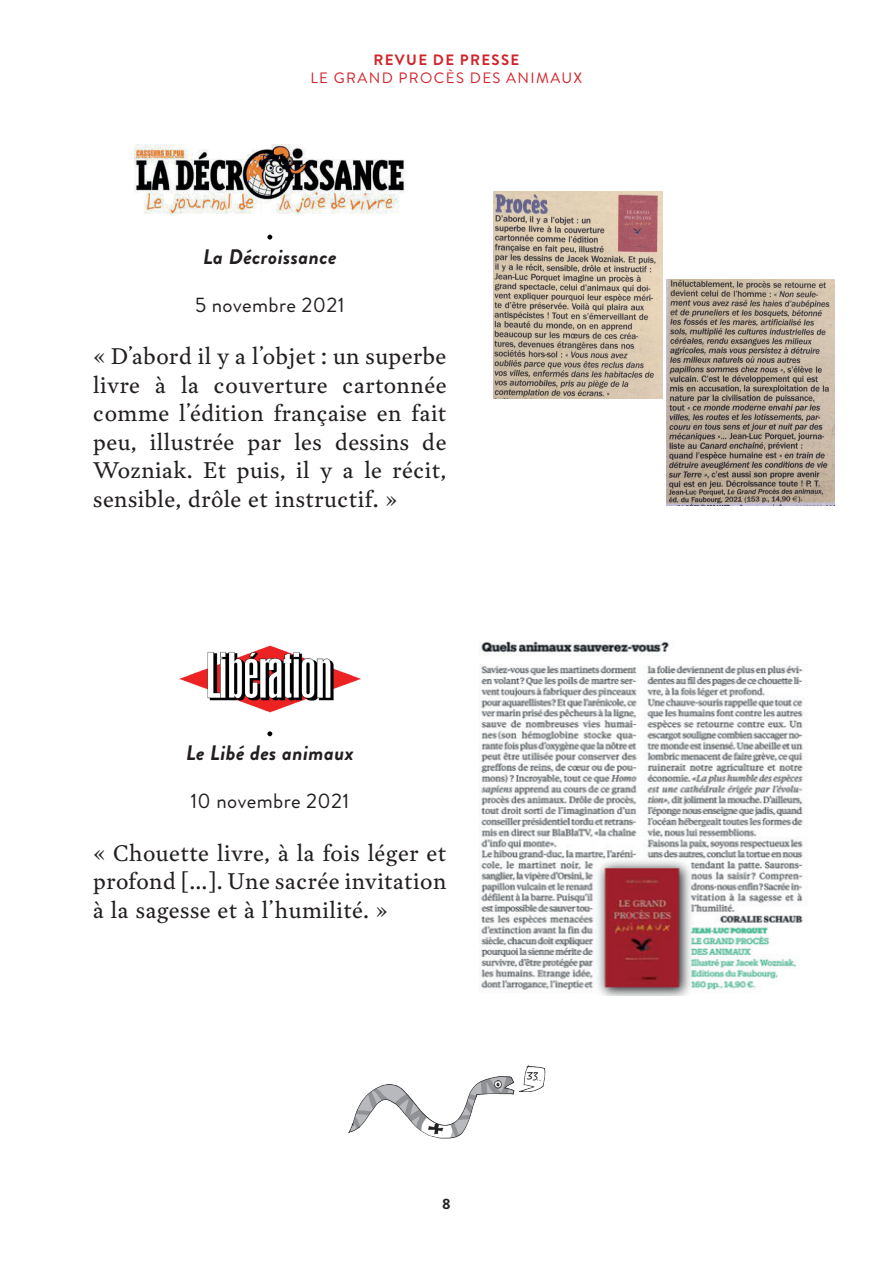
<style>
.page{position:relative;width:893px;height:1263px;background:#fff}
.page>*{position:absolute;margin:0;border:0;box-sizing:border-box;transform-origin:0 0}
.t1{font:22.5px/28.5px "Garvis Pro";letter-spacing:.02em;color:#231f20;text-align:justify}
.t2{font:italic 700 21px "Brandon Grotesque";letter-spacing:.02em;color:#231f20}
.t3{font:21px "Brandon Grotesque";letter-spacing:.02em;color:#231f20}
.t4{font:15px "Brandon Grotesque";letter-spacing:.09em;color:#d1232a}
.t5{font:700 15px "Brandon Grotesque";letter-spacing:.09em;color:#d1232a}
.t6{font:700 15px "Brandon Grotesque";color:#231f20}
</style>
<div class="page">
<svg style="left:267px;top:235px;width:5px;height:5px"></svg>
<img style="left:493px;top:191px;width:170px;height:207px">
<svg style="left:267px;top:731px;width:5px;height:5px"></svg>
<img style="left:479px;top:641px;width:328px;height:354px">
<img style="left:179px;top:645px;width:182px;height:68px">
<img style="left:135px;top:145px;width:270px;height:69px">
<img style="left:666px;top:280px;width:168px;height:225px">
<img style="left:348px;top:1065px;width:198px;height:74px">
<p class="t5" style="left:373px;top:49px;width:147px">REVUE DE PRESSE</p>
<p class="t4" style="left:310px;top:67px;width:273px">LE GRAND PROCÈS DES ANIMAUX</p>
<p class="t2" style="left:203px;top:241px;width:135px">La Décroissance</p>
<p class="t3" style="left:195px;top:290px;width:151px">5 novembre 2021</p>
<p class="t1" style="left:93px;top:341px;width:355px">« D’abord il y a l’objet : un superbe livre à la couverture cartonnée comme l’édition française en fait peu, illustrée par les dessins de Wozniak. Et puis, il y a le récit, sensible, drôle et instructif. »</p>
<p class="t2" style="left:186px;top:738px;width:169px">Le Libé des animaux</p>
<p class="t3" style="left:190px;top:787px;width:160px">10 novembre 2021</p>
<p class="t1" style="left:93px;top:838px;width:355px">« Chouette livre, à la fois léger et profond [...]. Une sacrée invitation à la sagesse et à l’humilité. »</p>
<p class="t6" style="left:442px;top:1193px;width:10px">8</p>
</div>
